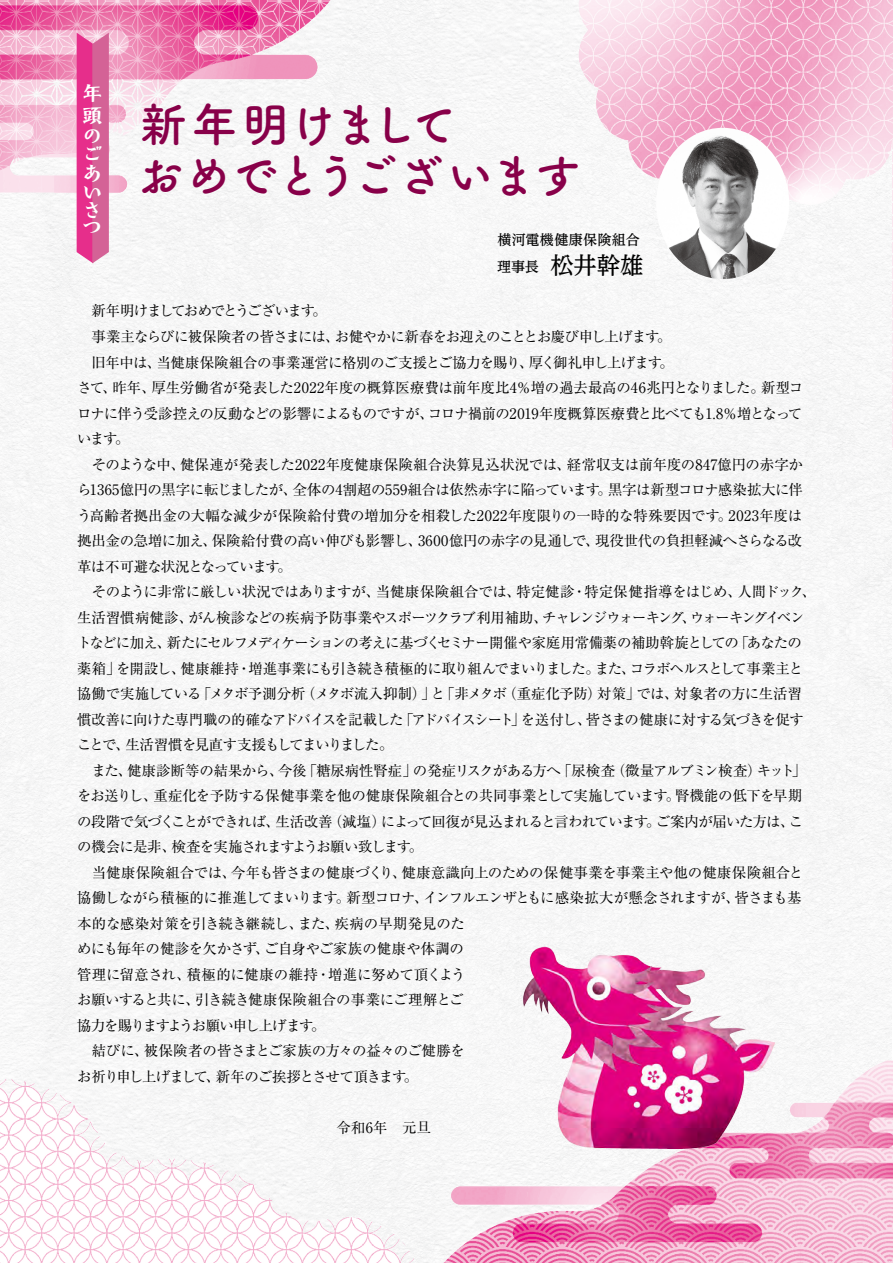
<style>
.page{position:relative;width:893px;height:1263px;background:#fff}
.page>*{position:absolute;margin:0;border:0;box-sizing:border-box;transform-origin:0 0}
.t1{font:700 46.8px/51px "Tsuku B Rd Gothic";letter-spacing:-.06em;color:#880049}
.t2{font:500 23.4px "UD Reimin Pro";color:#000}
.t3{font:700 20.55px/18.1px "Moaria Std";color:#fff}
.t4{font:14.4px/25.5px "Ryumin Pro";letter-spacing:-.03em;color:#000}
.t5{font:14.4px/25.5px "Ryumin Pro";letter-spacing:-.005em;color:#000}
.t6{font:14.4px/25.5px "Ryumin Pro";letter-spacing:-.06em;color:#000}
.t7{font:14.4px "Ryumin Pro";letter-spacing:-.065em;color:#000}
.t8{font:14.4px "Ryumin Pro";letter-spacing:-.07em;color:#000}
.t9{font:14.4px "Ryumin Pro";letter-spacing:.015em;color:#000}
.t10{font:14.4px "Ryumin Pro";letter-spacing:-.08em;color:#000}
.t11{font:14.4px/25.5px "Ryumin Pro";letter-spacing:-.055em;color:#000}
.t12{font:14.4px "Ryumin Pro";letter-spacing:-.085em;color:#000}
.t13{font:14.4px "Ryumin Pro";letter-spacing:-.05em;color:#000}
.t14{font:14.4px "Ryumin Pro";letter-spacing:-.135em;color:#000}
.t15{font:14.4px "Ryumin Pro";letter-spacing:.005em;color:#000}
.t16{font:14.4px "Ryumin Pro";letter-spacing:-.01em;color:#000}
.t17{font:14.4px "Ryumin Pro";letter-spacing:-.09em;color:#000}
.t18{font:14.4px "Ryumin Pro";letter-spacing:-.075em;color:#000}
.t19{font:14.4px "Ryumin Pro";letter-spacing:.01em;color:#000}
.t20{font:14.4px "Ryumin Pro";letter-spacing:-.1em;color:#000}
.t21{font:14.4px "Ryumin Pro";letter-spacing:.02em;color:#000}
.t22{font:14.4px "Ryumin Pro";letter-spacing:.03em;color:#000}
.t23{font:500 14.1px "UD Reimin Pro";letter-spacing:.01em;color:#000}
</style>
<div class="page">
<svg style="left:892px;top:233px;width:1px;height:215px"></svg>
<img style="left:0;top:0;width:893px;height:233px">
<img style="left:0;top:1032px;width:893px;height:231px">
<svg style="left:77px;top:33px;width:32px;height:230px"></svg>
<img style="left:656px;top:128px;width:133px;height:151px">
<img style="left:513px;top:943px;width:263px;height:205px">
<h3 class="t3" style="left:82px;top:81px;width:21px;line-height:22.4px">年頭</h3>
<h3 class="t3" style="left:82px;top:125px;width:21px">のご</h3>
<h3 class="t3" style="left:82px;top:163px;width:20px;text-align:justify">あいさ</h3>
<h3 class="t3" style="left:82px;top:216px;width:20px">つ</h3>
<h1 class="t1" style="left:137px;top:96px;width:446px">新年明けまして<br>おめでとうございます</h1>
<p class="t23" style="left:497px;top:228px;width:144px">横河電機健康保険組合</p>
<h2 class="t2" style="left:550px;top:246px;width:95px">松井幹雄</h2>
<p class="t23" style="left:497px;top:255px;width:43px">理事長</p>
<p class="t12" style="left:77px;top:300px;width:240px">　新年明けましておめでとうございます</p>
<p class="t4" style="left:313px;top:297px;width:16px">。</p>
<p class="t4" style="left:77px;top:323px;width:264px">　事業主ならびに被保険者の皆さまには、</p>
<p class="t13" style="left:335px;top:325px;width:326px">お健やかに新春をお迎えのこととお慶び申し上げます</p>
<p class="t4" style="left:657px;top:323px;width:16px">。</p>
<p class="t4" style="left:156px;top:348px;width:379px">当健康保険組合の事業運営に格別のご支援とご協力を賜り、</p>
<p class="t4" style="left:77px;top:348px;width:86px">　旧年中は、</p>
<p class="t8" style="left:529px;top:351px;width:134px">厚く御礼申し上げます</p>
<p class="t4" style="left:660px;top:348px;width:16px">。</p>
<p class="t5" style="left:152px;top:374px;width:614px">厚生労働省が発表した2022年度の概算医療費は前年度比4％増の過去最高の46兆円となりました。</p>
<p class="t4" style="left:112px;top:374px;width:45px">昨年、</p>
<p class="t4" style="left:761px;top:374px;width:44px">新型コ</p>
<p class="t4" style="left:77px;top:374px;width:41px">さて、</p>
<p class="t6" style="left:115px;top:399px;width:320px;text-indent:-38px">ロナに伴う受診控えの反動などの影響によるものですが、。</p>
<p class="t4" style="left:428px;top:399px;width:376px">コロナ禍前の2019年度概算医療費と比べても1.8％増となって</p>
<p class="t4" style="left:77px;top:425px;width:42px">います</p>
<p class="t4" style="left:77px;top:450px;width:109px">　そのような中、</p>
<p class="t9" style="left:180px;top:453px;width:392px">健保連が発表した2022年度健康保険組合決算見込状況では、</p>
<p class="t16" style="left:567px;top:453px;width:238px">経常収支は前年度の847億円の赤字か</p>
<p class="t4" style="left:292px;top:476px;width:309px">全体の4割超の559組合は依然赤字に陥っています</p>
<p class="t4" style="left:608px;top:476px;width:196px">黒字は新型コロナ感染拡大に伴</p>
<p class="t4" style="left:77px;top:476px;width:222px">ら1365億円の黒字に転じましたが、</p>
<p class="t4" style="left:598px;top:476px;width:16px">。</p>
<p class="t5" style="left:595px;top:501px;width:209px;text-indent:-518px">う高齢者拠出金の大幅な減少が保険給付費の増加分を相殺した2022年度限りの一時的な特殊要因です<br>現役世代の負担軽減へさらなる改</p>
<p class="t22" style="left:728px;top:504px;width:75px">2023年度は</p>
<p class="t4" style="left:718px;top:501px;width:16px">。</p>
<p class="t5" style="left:418px;top:527px;width:183px">3600億円の赤字の見通しで、</p>
<p class="t4" style="left:212px;top:527px;width:212px">保険給付費の高い伸びも影響し、</p>
<p class="t4" style="left:77px;top:527px;width:141px">拠出金の急増に加え、</p>
<p class="t6" style="left:77px;top:552px;width:204px">革は不可避な状況となっています</p>
<p class="t4" style="left:278px;top:552px;width:16px">。</p>
<p class="t4" style="left:77px;top:578px;width:305px">　そのように非常に厳しい状況ではありますが、</p>
<p class="t5" style="left:572px;top:578px;width:171px">・特定保健指導をはじめ、</p>
<p class="t9" style="left:376px;top:580px;width:147px">当健康保険組合では、</p>
<p class="t4" style="left:516px;top:578px;width:60px">特定健診</p>
<p class="t4" style="left:737px;top:578px;width:68px">人間ドック</p>
<p class="t4" style="left:802px;top:578px;width:16px">、</p>
<p class="t4" style="left:188px;top:603px;width:361px">がん検診などの疾病予防事業やスポーツクラブ利用補助、</p>
<p class="t9" style="left:77px;top:606px;width:118px">生活習慣病健診、</p>
<p class="t14" style="left:542px;top:606px;width:264px">チャレンジウォーキングウォーキングイベン</p>
<p class="t4" style="left:682px;top:603px;width:16px">、</p>
<p class="t7" style="left:167px;top:631px;width:573px">新たにセルフメディケーションの考えに基づくセミナー開催や家庭用常備薬の補助斡旋としての</p>
<p class="t4" style="left:77px;top:629px;width:96px">トなどに加え、</p>
<p class="t4" style="left:735px;top:629px;width:16px">「</p>
<p class="t4" style="left:747px;top:629px;width:57px">あなたの</p>
<p class="t8" style="left:248px;top:657px;width:353px">増進事業にも引き続き積極的に取り組んでまいりました。</p>
<p class="t17" style="left:630px;top:657px;width:175px">コラボヘルスとして事業主と</p>
<p class="t4" style="left:77px;top:654px;width:45px">薬箱」</p>
<p class="t4" style="left:181px;top:654px;width:72px">健康維持・</p>
<p class="t4" style="left:116px;top:654px;width:71px">を開設し、</p>
<p class="t4" style="left:595px;top:654px;width:42px">また、</p>
<p class="t12" style="left:301px;top:682px;width:207px">（メタボ流入抑制）」「非メタボ</p>
<p class="t4" style="left:502px;top:680px;width:101px">（重症化予防）</p>
<p class="t4" style="left:77px;top:680px;width:126px">協働で実施している</p>
<p class="t4" style="left:674px;top:680px;width:129px">対象者の方に生活習</p>
<p class="t4" style="left:209px;top:680px;width:98px">メタボ予測分析</p>
<p class="t4" style="left:597px;top:680px;width:45px">対策」</p>
<p class="t4" style="left:197px;top:680px;width:16px">「</p>
<p class="t4" style="left:431px;top:680px;width:16px">と</p>
<p class="t4" style="left:636px;top:680px;width:44px">では、</p>
<p class="t4" style="left:125px;top:705px;width:280px;text-indent:-48px">慣改善に向けた専門職の的確なアドバイスを記載した生活習慣を見直す支援もしてまいりました。</p>
<p class="t6" style="left:586px;top:705px;width:220px">皆さまの健康に対する気づきを促す</p>
<p class="t4" style="left:521px;top:705px;width:72px">を送付し、</p>
<p class="t4" style="left:511px;top:705px;width:16px">」</p>
<p class="t4" style="left:400px;top:705px;width:16px">「</p>
<p class="t14" style="left:412px;top:708px;width:104px">アドバイスシート</p>
<p class="t4" style="left:77px;top:731px;width:54px">ことで、</p>
<p class="t18" style="left:611px;top:759px;width:152px">（微量アルブミン検査）</p>
<p class="t5" style="left:127px;top:756px;width:158px">健康診断等の結果から、</p>
<p class="t4" style="left:557px;top:756px;width:59px">「尿検査</p>
<p class="t4" style="left:278px;top:756px;width:30px">今後</p>
<p class="t7" style="left:413px;top:759px;width:150px">の発症リスクがある方へ</p>
<p class="t4" style="left:303px;top:756px;width:115px">「糖尿病性腎症」</p>
<p class="t4" style="left:792px;top:756px;width:16px">「</p>
<p class="t4" style="left:77px;top:756px;width:57px">　また、</p>
<p class="t4" style="left:757px;top:756px;width:39px">キット</p>
<p class="t4" style="left:153px;top:782px;width:516px">重症化を予防する保健事業を他の健康保険組合との共同事業として実施しています</p>
<p class="t4" style="left:675px;top:782px;width:129px">腎機能の低下を早期</p>
<p class="t4" style="left:77px;top:782px;width:82px">をお送りし、</p>
<p class="t4" style="left:666px;top:782px;width:16px">。</p>
<p class="t4" style="left:328px;top:808px;width:59px">（減塩）</p>
<p class="t4" style="left:275px;top:808px;width:58px">生活改善</p>
<p class="t4" style="left:656px;top:808px;width:140px">ご案内が届いた方は、</p>
<p class="t8" style="left:77px;top:810px;width:204px">の段階で気づくことができれば、</p>
<p class="t6" style="left:381px;top:808px;width:269px">によって回復が見込まれると言われています</p>
<p class="t4" style="left:789px;top:808px;width:16px">こ</p>
<p class="t4" style="left:646px;top:808px;width:16px">。</p>
<p class="t10" style="left:171px;top:835px;width:241px">検査を実施されますようお願い致します</p>
<p class="t4" style="left:77px;top:833px;width:101px">の機会に是非、</p>
<p class="t4" style="left:409px;top:833px;width:16px">。</p>
<p class="t15" style="left:402px;top:861px;width:403px">健康意識向上のための保健事業を事業主や他の健康保険組合と</p>
<p class="t10" style="left:231px;top:861px;width:177px">今年も皆さまの健康づくり、</p>
<p class="t19" style="left:77px;top:861px;width:161px">　当健康保険組合では、</p>
<p class="t4" style="left:335px;top:884px;width:132px;text-indent:-258px">協働しながら積極的に推進してまいります<br>疾病の早期発見のた</p>
<p class="t6" style="left:423px;top:884px;width:318px">インフルエンザともに感染拡大が懸念されますが、</p>
<p class="t4" style="left:734px;top:884px;width:68px">皆さまも基</p>
<p class="t4" style="left:347px;top:884px;width:84px">新型コロナ、</p>
<p class="t4" style="left:336px;top:884px;width:16px">。</p>
<p class="t4" style="left:264px;top:910px;width:201px;text-indent:-187px">本的な感染対策を引き続き継続し、<br>ご自身やご家族の健康や体調の</p>
<p class="t4" style="left:298px;top:910px;width:43px">また、</p>
<p class="t4" style="left:77px;top:935px;width:194px">めにも毎年の健診を欠かさず、</p>
<p class="t4" style="left:328px;top:961px;width:139px">増進に努めて頂くよう</p>
<p class="t4" style="left:77px;top:961px;width:115px">管理に留意され、</p>
<p class="t21" style="left:187px;top:963px;width:145px">積極的に健康の維持・</p>
<p class="t5" style="left:195px;top:986px;width:270px">引き続き健康保険組合の事業にご理解とご</p>
<p class="t13" style="left:77px;top:988px;width:124px">お願いすると共に、</p>
<p class="t11" style="left:144px;top:1012px;width:323px;text-indent:-67px">協力を賜りますようお願い申し上げます<br>被保険者の皆さまとご家族の方々の益々のご健勝を</p>
<p class="t4" style="left:311px;top:1012px;width:16px">。</p>
<p class="t4" style="left:77px;top:1037px;width:73px">　結びに、</p>
<p class="t10" style="left:216px;top:1065px;width:192px">新年のご挨拶とさせて頂きます</p>
<p class="t20" style="left:77px;top:1065px;width:145px">お祈り申し上げまして、</p>
<p class="t4" style="left:404px;top:1063px;width:16px">。</p>
</div>
